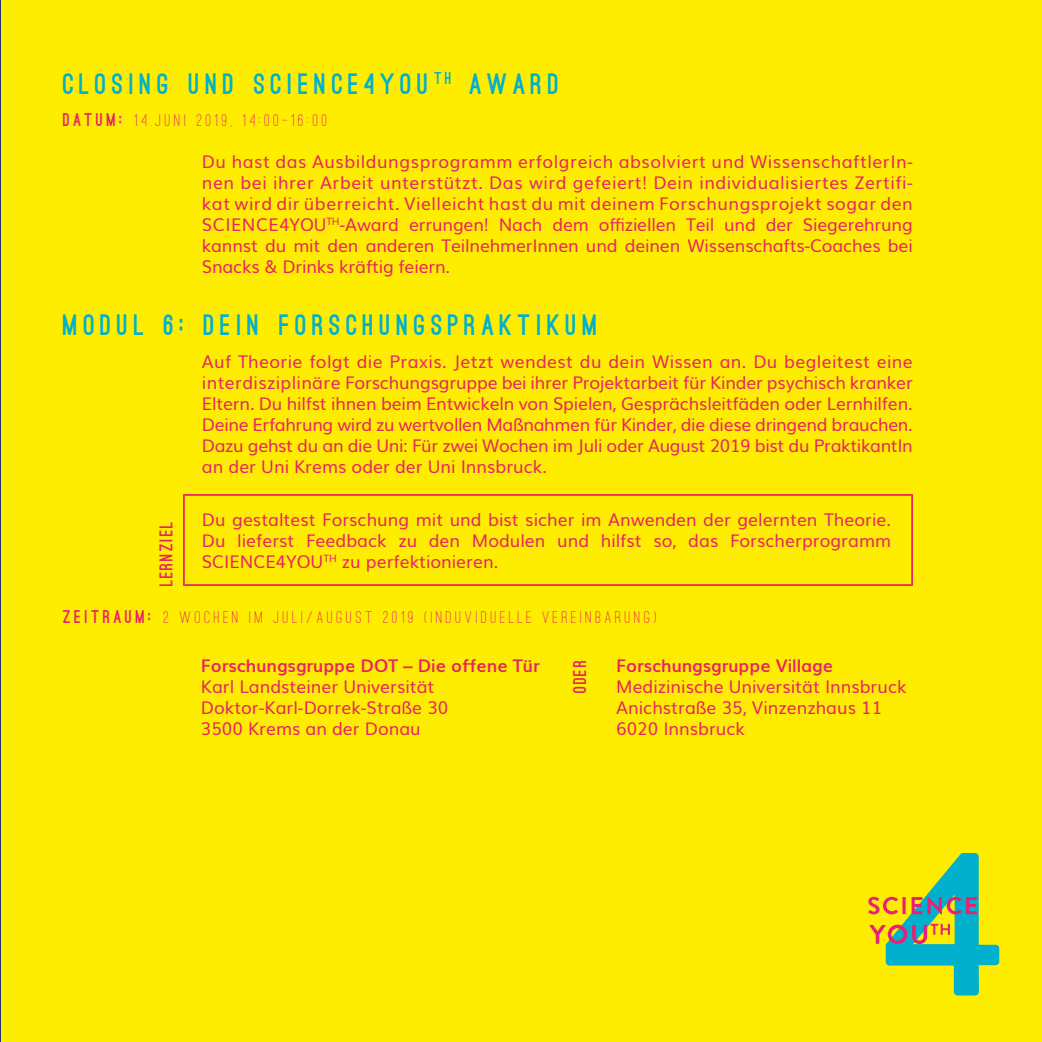
<style>
.page{position:relative;width:1042px;height:1042px;background:#fff}
.page>*{position:absolute;margin:0;border:0;box-sizing:border-box;transform-origin:0 0}
.t1{font:900 28px "Ostrich Sans";letter-spacing:.2em;color:#00b0cc}
.t2{font:17.5px/21px "Muli";color:#e72463;text-align:justify}
.t3{font:500 17.5px "Ostrich Sans";letter-spacing:.2em;color:#e72463}
.t4{font:700 17.5px "Muli";color:#e72463}
.t5{font:900 17.5px "Ostrich Sans";letter-spacing:.1em;color:#e72463}
.s1{font-weight:900}
</style>
<div class="page">
<div style="left:0;top:0;width:20px;height:1042px;background:#24356e"></div>
<div style="left:1px;top:0;width:1041px;height:1042px;background:#ffed00"></div>
<div style="left:183px;top:494px;width:730px;height:92px;border:2px solid #e72463"></div>
<svg style="left:868px;top:853px;width:131px;height:142px"></svg>
<p class="t1" style="left:63px;top:73px;width:498px">CLOSING UND SCIENCE4YOU <sup>TH</sup> AWARD</p>
<p class="t3" style="left:63px;top:110px;width:266px"><span class="s1">DATUM:</span> 14.JUNI 2019, 14:00-16:00</p>
<p class="t2" style="left:202px;top:149px;width:712px">Du hast das Ausbildungsprogramm erfolgreich absolviert und WissenschaftlerIn&shy;nen bei ihrer Arbeit unterstützt. Das wird gefeiert! Dein individualisiertes Zertifi&shy;kat wird dir überreicht. Vielleicht hast du mit deinem Forschungsprojekt sogar den SCIENCE4YOU<sup>TH</sup>-Award errungen! Nach dem offiziellen Teil und der Siegerehrung kannst du mit den anderen TeilnehmerInnen und deinen Wissenschafts-Coaches bei Snacks &amp; Drinks kräftig feiern.</p>
<p class="t1" style="left:63px;top:314px;width:536px">MODUL 6: DEIN FORSCHUNGSPRAKTIKUM</p>
<p class="t5" style="left:160px;top:586px;width:65px;rotate:-90deg">LERNZIEL</p>
<p class="t2" style="left:202px;top:349px;width:712px">Auf Theorie folgt die Praxis. Jetzt wendest du dein Wissen an. Du begleitest eine interdisziplinäre Forschungsgruppe bei ihrer Projektarbeit für Kinder psychisch kranker Eltern. Du hilfst ihnen beim Entwickeln von Spielen, Gesprächsleitfäden oder Lernhilfen.<br>Deine Erfahrung wird zu wertvollen Maßnahmen für Kinder, die diese dringend brauchen.<br>Dazu gehst du an die Uni: Für zwei Wochen im Juli oder August 2019 bist du PraktikantIn an der Uni Krems oder der Uni Innsbruck.</p>
<p class="t2" style="left:202px;top:508px;width:691px">Du gestaltest Forschung mit und bist sicher im Anwenden der gelernten Theorie.<br>Du lieferst Feedback zu den Modulen und hilfst so, das Forscherprogramm SCIENCE4YOU<sup>TH</sup> zu perfektionieren.</p>
<p class="t3" style="left:63px;top:607px;width:595px"><span class="s1">ZEITRAUM:</span> 2 WOCHEN IM JULI/AUGUST 2019 (INDUVIDUELLE VEREINBARUNG)</p>
<p class="t4" style="left:201px;top:652px;width:340px">Forschungsgruppe DOT – Die offene Tür</p>
<p class="t2" style="left:201px;top:675px;width:235px">Karl Landsteiner Universität</p>
<p class="t2" style="left:201px;top:696px;width:249px">Doktor-Karl-Dorrek-Straße 30</p>
<p class="t2" style="left:201px;top:717px;width:221px">3500 Krems an der Donau</p>
<p class="t5" style="left:573px;top:693px;width:35px;rotate:-90deg">ODER</p>
<p class="t4" style="left:616px;top:652px;width:218px">Forschungsgruppe Village</p>
<p class="t2" style="left:616px;top:675px;width:292px">Medizinische Universität Innsbruck</p>
<p class="t2" style="left:616px;top:696px;width:267px">Anichstraße 35, Vinzenzhaus 11</p>
<p class="t2" style="left:616px;top:717px;width:130px">6020 Innsbruck</p>
</div>
